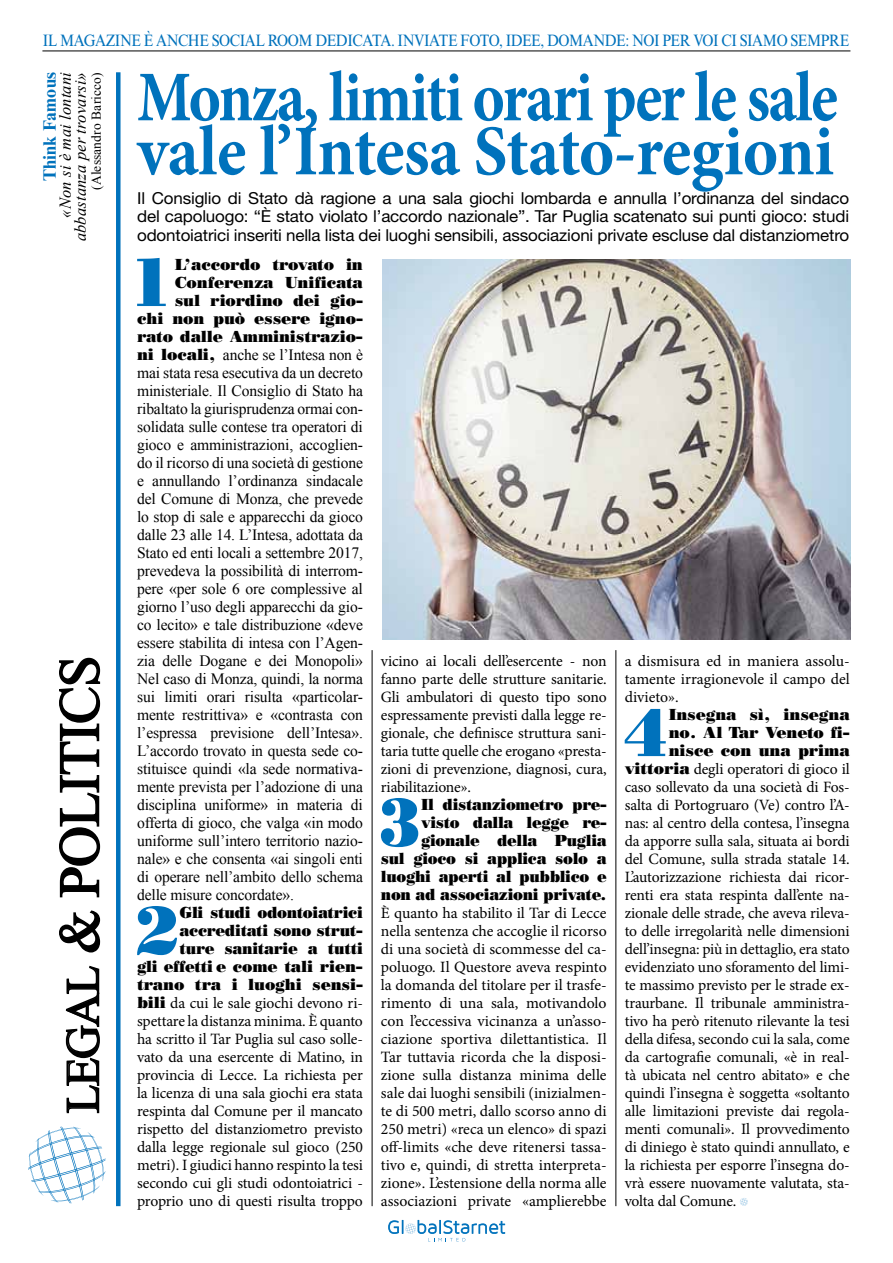
<style>
.page{position:relative;width:893px;height:1263px;background:#fff}
.page>*{position:absolute;margin:0;border:0;box-sizing:border-box;transform-origin:0 0}
.t1{font:700 71.4px/54px "Minion Pro";letter-spacing:-.025em;color:#0072bc;scale:.86 1}
.t2{font:700 66.6px "Poster Bodoni";color:#0072bc}
.t3{font:700 66.6px "Poster Bodoni";color:#0072bc;scale:.94 1}
.t4{font:57.15px "Times New Roman";letter-spacing:-.02em;color:#000}
.t5{font:700 18px "Times New Roman MT Std";letter-spacing:.01em;color:#0072bc}
.t6{font:16.5px/18px "Helvetica Neue LT Std";letter-spacing:-.01em;color:#000;text-align:justify}
.t7{font:16.5px "Times New Roman MT Std";letter-spacing:-.03em;color:#0072bc;scale:.87 1}
.t8{font:italic 16.5px/15px "Times New Roman";letter-spacing:.01em;color:#000;text-align:right}
.t9{font:15.75px/18px "Minion Pro";letter-spacing:-.01em;color:#000;text-align:justify}
.t10{font:15.75px/18px "Times New Roman";letter-spacing:-.01em;color:#000;text-align:justify}
.t11{font:700 15.75px/18px "Poster Bodoni";letter-spacing:-.02em;color:#000;text-align:right}
.t12{font:700 15.75px/18px "Poster Bodoni";letter-spacing:-.02em;color:#000;text-align:right;scale:.94 1}
.t13{font:700 15.75px/18px "Poster Bodoni";letter-spacing:-.02em;color:#000;text-align:right;scale:.95 1}
.t14{font:13.5px "Times New Roman";letter-spacing:.01em;color:#000}
.s1{font-family:"Poster Bodoni";font-weight:700}
.s2{font-size:46.8px}
</style>
<div class="page">
<hr style="left:42px;top:51px;width:808px;height:1px;background:#000">
<svg style="left:740px;top:1198px;width:8px;height:8px"></svg>
<hr style="left:372px;top:650px;width:1px;height:556px;background:#000">
<hr style="left:616px;top:650px;width:1px;height:556px;background:#000">
<svg style="left:66px;top:965px;width:34px;height:149px"></svg>
<svg style="left:59px;top:910px;width:42px;height:43px"></svg>
<svg style="left:59px;top:657px;width:42px;height:241px"></svg>
<div style="left:116px;top:72px;width:5px;height:1134px;background:#0072bc"></div>
<img style="left:382px;top:259px;width:468px;height:380px">
<svg style="left:28px;top:1126px;width:78px;height:77px"></svg>
<svg style="left:388px;top:1220px;width:117px;height:21px"></svg>
<p class="t7" style="left:43px;top:31px;width:928px">IL MAGAZINE È ANCHE SOCIAL ROOM DEDICATA. INVIATE FOTO, IDEE, DOMANDE: NOI PER VOI CI SIAMO SEMPRE</p>
<p class="t5" style="left:38px;top:181px;width:110px;rotate:-90deg">Think Famous</p>
<p class="t8" style="left:57px;top:241px;width:171px;rotate:-90deg">«Non si è mai lontani abbastanza per trovarsi»</p>
<p class="t14" style="left:87px;top:190px;width:119px;rotate:-90deg">(Alessandro Baricco)</p>
<h2 class="t2" style="left:129px;top:243px;width:48px">1</h2>
<h1 class="t1" style="left:137px;top:70px;width:816px">Monza, limiti orari per le sale vale l’Intesa Stato-regioni</h1>
<p class="t6" style="left:137px;top:189px;width:714px">Il Consiglio di Stato dà ragione a una sala giochi lombarda e annulla l’ordinanza del sindaco del capoluogo: “È stato violato l’accordo nazionale”. Tar Puglia scatenato sui punti gioco: studi odontoiatrici inseriti nella lista dei luoghi sensibili, associazioni private escluse dal distanziometro</p>
<p class="t11" style="left:137px;top:256px;width:227px">L’accordo trovato in<br>Conferenza Unificata<br>sul riordino dei gio-<br>chi non può essere igno&shy;rato dalle Amministrazio-</p>
<p class="t10" style="left:137px;top:345px;width:227px"><span class="s1">ni locali,</span> anche se l’Intesa non è mai stata resa esecutiva da un decreto ministeriale. Il Consiglio di Stato ha ribaltato la giurisprudenza ormai con&shy;solidata sulle contese tra operatori di gioco e amministrazioni, accoglien&shy;do il ricorso di una società di gestione e annullando l’ordinanza sindacale del Comune di Monza, che prevede lo stop di sale e apparecchi da gioco dalle 23 alle 14. L’Intesa, adottata da Stato ed enti locali a settembre 2017, prevedeva la possibilità di interrom&shy;pere «per sole 6 ore complessive al giorno l’uso degli apparecchi da gio&shy;co lecito» e tale distribuzione «deve essere stabilita di intesa con l’Agen&shy;zia delle Dogane e dei Monopoli» Nel caso di Monza, quindi, la norma sui limiti orari risulta «particolar&shy;mente restrittiva» e «contrasta con l’espressa previsione dell’Intesa».<br>L’accordo trovato in questa sede co&shy;stituisce quindi «la sede normativa&shy;mente prevista per l’adozione di una disciplina uniforme» in materia di offerta di gioco, che valga «in modo uniforme sull’intero territorio nazio&shy;nale» e che consenta «ai singoli enti di operare nell’ambito dello schema delle misure concordate».</p>
<h2 class="t2" style="left:134px;top:891px;width:48px">2</h2>
<p class="t9" style="left:381px;top:652px;width:227px">vicino ai locali dell’esercente - non fanno parte delle strutture sanitarie.<br>Gli ambulatori di questo tipo sono espressamente previsti dalla legge re&shy;gionale, che definisce struttura sani&shy;taria tutte quelle che erogano «presta&shy;zioni di prevenzione, diagnosi, cura, riabilitazione».</p>
<h2 class="t3" style="left:378px;top:783px;width:48px">3</h2>
<p class="t9" style="left:625px;top:652px;width:226px">a dismisura ed in maniera assolu&shy;tamente irragionevole il campo del divieto».</p>
<h2 class="t2" style="left:623px;top:693px;width:48px">4</h2>
<p class="t11" style="left:669px;top:706px;width:182px;text-align:justify">Insegna sì, insegna no. Al Tar Veneto fi&shy;nisce con una prima</p>
<p class="t9" style="left:625px;top:760px;width:227px"><span class="s1">vittoria</span> degli operatori di gioco il caso sollevato da una società di Fos&shy;salta di Portogruaro (Ve) contro l’A&shy;nas: al centro della contesa, l’insegna da apporre sulla sala, situata ai bordi del Comune, sulla strada statale 14.<br>L’autorizzazione richiesta dai ricor&shy;renti era stata respinta dall’ente na&shy;zionale delle strade, che aveva rileva&shy;to delle irregolarità nelle dimensioni dell’insegna: più in dettaglio, era stato evidenziato uno sforamento del limi&shy;te massimo previsto per le strade ex&shy;traurbane. Il tribunale amministra&shy;tivo ha però ritenuto rilevante la tesi della difesa, secondo cui la sala, come da cartografie comunali, «è in real&shy;tà ubicata nel centro abitato» e che quindi l’insegna è soggetta «soltanto alle limitazioni previste dai regola&shy;menti comunali». Il provvedimento di diniego è stato quindi annullato, e la richiesta per esporre l’insegna do&shy;vrà essere nuovamente valutata, sta&shy;volta dal Comune.</p>
<h3 class="t4" style="left:41px;top:1113px;width:455px;rotate:-90deg"><span class="s2">legal</span> &amp; politics</h3>
<p class="t12" style="left:381px;top:796px;width:242px">Il distanziometro pre&shy;visto dalla legge re&shy;gionale della Puglia<br>sul gioco si applica solo a luoghi aperti al pubblico e non ad associazioni private.</p>
<p class="t9" style="left:381px;top:904px;width:227px">È quanto ha stabilito il Tar di Lecce nella sentenza che accoglie il ricorso di una società di scommesse del ca&shy;poluogo. Il Questore aveva respinto la domanda del titolare per il trasfe&shy;rimento di una sala, motivandolo con l’eccessiva vicinanza a un’asso&shy;ciazione sportiva dilettantistica. Il Tar tuttavia ricorda che la disposi&shy;zione sulla distanza minima delle sale dai luoghi sensibili (inizialmen&shy;te di 500 metri, dallo scorso anno di 250 metri) «reca un elenco» di spazi off-limits «che deve ritenersi tassa&shy;tivo e, quindi, di stretta interpreta&shy;zione». L’estensione della norma alle associazioni private «amplierebbe</p>
<p class="t13" style="left:137px;top:904px;width:239px">Gli studi odontoiatrici accreditati sono strut-<br>ture sanitarie a tutti<br>gli effetti e come tali rien&shy;trano tra i luoghi sensi-</p>
<p class="t9" style="left:137px;top:994px;width:227px"><span class="s1">bili</span> da cui le sale giochi devono ri&shy;spettare la distanza minima. È quanto ha scritto il Tar Puglia sul caso solle&shy;vato da una esercente di Matino, in provincia di Lecce. La richiesta per la licenza di una sala giochi era stata respinta dal Comune per il mancato rispetto del distanziometro previsto dalla legge regionale sul gioco (250 metri). I giudici hanno respinto la tesi secondo cui gli studi odontoiatrici - proprio uno di questi risulta troppo</p>
</div>
